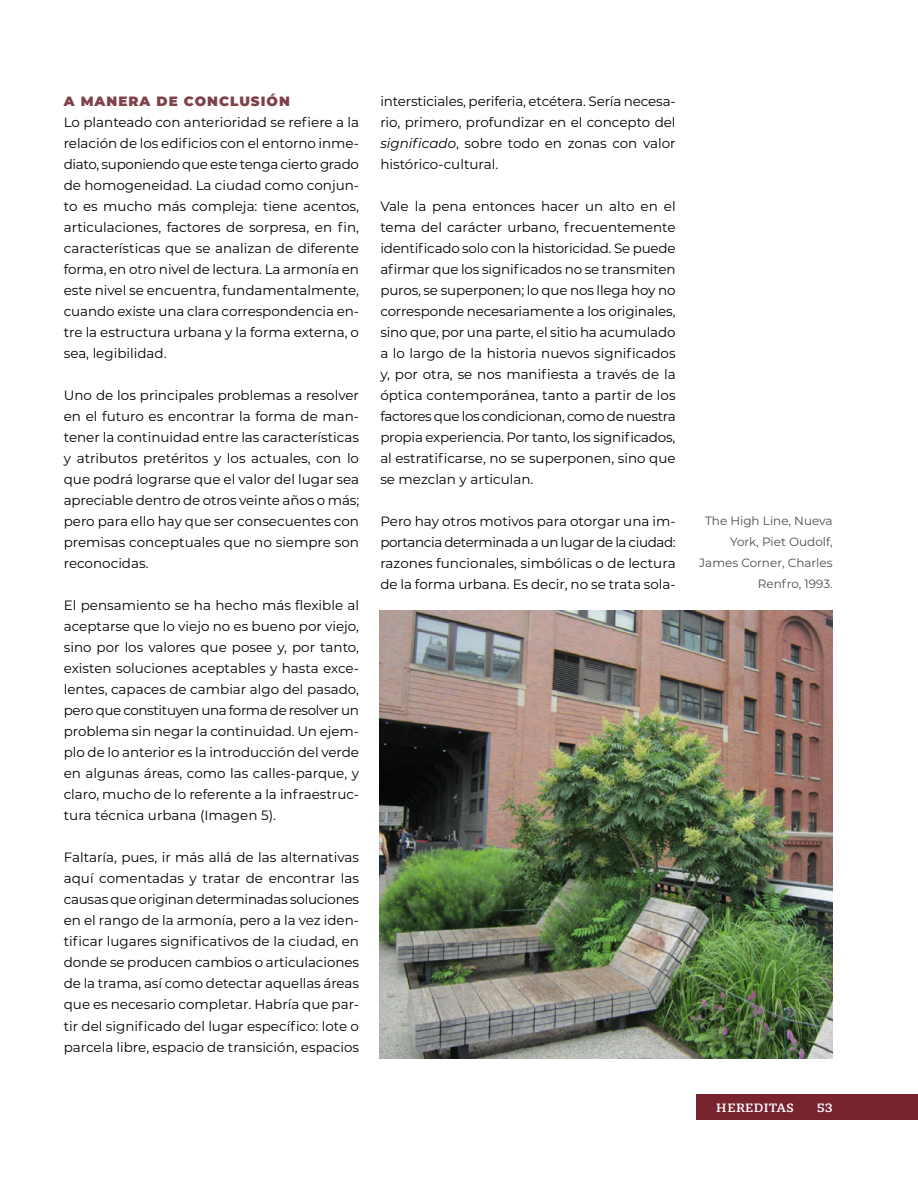
<style>
.page{position:relative;width:918px;height:1188px;background:#fff}
.page>*{position:absolute;margin:0;border:0;box-sizing:border-box;transform-origin:0 0}
.t1{font:13.5px/21px "Montserrat";color:#000;text-align:justify}
.t2{font:900 13.5px "Montserrat";letter-spacing:.075em;color:#804248}
.t3{font:12px/21px "Montserrat";color:#4d4d4d;text-align:right}
.t4{font:700 12px "GMX";color:#fff}
.s1{font-style:italic}
</style>
<div class="page">
<div style="left:696px;top:1095px;width:222px;height:25px;background:#78242f"></div>
<img style="left:380px;top:610px;width:453px;height:449px">
<p class="t2" style="left:64px;top:91px;width:228px">A MANERA DE CONCLUSIÓN</p>
<p class="t1" style="left:64px;top:112px;width:297px">Lo planteado con anterioridad se refiere a la relación de los edificios con el entorno inme&shy;diato, suponiendo que este tenga cierto grado de homogeneidad. La ciudad como conjun&shy;to es mucho más compleja: tiene acentos, articulaciones, factores de sorpresa, en fin, características que se analizan de diferente forma, en otro nivel de lectura. La armonía en este nivel se encuentra, fundamentalmente, cuando existe una clara correspondencia en&shy;tre la estructura urbana y la forma externa, o sea, legibilidad.</p>
<p class="t1" style="left:64px;top:385px;width:297px">Uno de los principales problemas a resolver en el futuro es encontrar la forma de man&shy;tener la continuidad entre las características y atributos pretéritos y los actuales, con lo que podrá lograrse que el valor del lugar sea apreciable dentro de otros veinte años o más; pero para ello hay que ser consecuentes con premisas conceptuales que no siempre son reconocidas.</p>
<p class="t1" style="left:64px;top:595px;width:297px">El pensamiento se ha hecho más flexible al aceptarse que lo viejo no es bueno por viejo, sino por los valores que posee y, por tanto, existen soluciones aceptables y hasta exce&shy;lentes, capaces de cambiar algo del pasado, pero que constituyen una forma de resolver un problema sin negar la continuidad. Un ejem&shy;plo de lo anterior es la introducción del verde en algunas áreas, como las calles-parque, y claro, mucho de lo referente a la infraestruc&shy;tura técnica urbana (Imagen 5).</p>
<p class="t1" style="left:64px;top:847px;width:297px">Faltaría, pues, ir más allá de las alternativas aquí comentadas y tratar de encontrar las causas que originan determinadas soluciones en el rango de la armonía, pero a la vez iden&shy;tificar lugares significativos de la ciudad, en donde se producen cambios o articulaciones de la trama, así como detectar aquellas áreas que es necesario completar. Habría que par&shy;tir del significado del lugar específico: lote o parcela libre, espacio de transición, espacios</p>
<p class="t1" style="left:380px;top:90px;width:297px">intersticiales, periferia, etcétera. Sería necesa&shy;rio, primero, profundizar en el concepto del <span class="s1">significado</span>, sobre todo en zonas con valor histórico-cultural.</p>
<p class="t1" style="left:380px;top:195px;width:297px">Vale la pena entonces hacer un alto en el tema del carácter urbano, frecuentemente identificado solo con la historicidad. Se puede afirmar que los significados no se transmiten puros, se superponen; lo que nos llega hoy no corresponde necesariamente a los originales, sino que, por una parte, el sitio ha acumulado a lo largo de la historia nuevos significados y, por otra, se nos manifiesta a través de la óptica contemporánea, tanto a partir de los factores que los condicionan, como de nuestra propia experiencia. Por tanto, los significados, al estratificarse, no se superponen, sino que se mezclan y articulan.</p>
<p class="t1" style="left:380px;top:510px;width:297px">Pero hay otros motivos para otorgar una im&shy;portancia determinada a un lugar de la ciudad: razones funcionales, simbólicas o de lectura de la forma urbana. Es decir, no se trata sola-</p>
<p class="t3" style="left:699px;top:510px;width:135px">The High Line, Nueva<br>York, Piet Oudolf,<br>James Corner, Charles<br>Renfro, 1993.</p>
<p class="t4" style="left:716px;top:1101px;width:80px">HEREDITAS</p>
<p class="t4" style="left:817px;top:1101px;width:18px">53</p>
</div>
